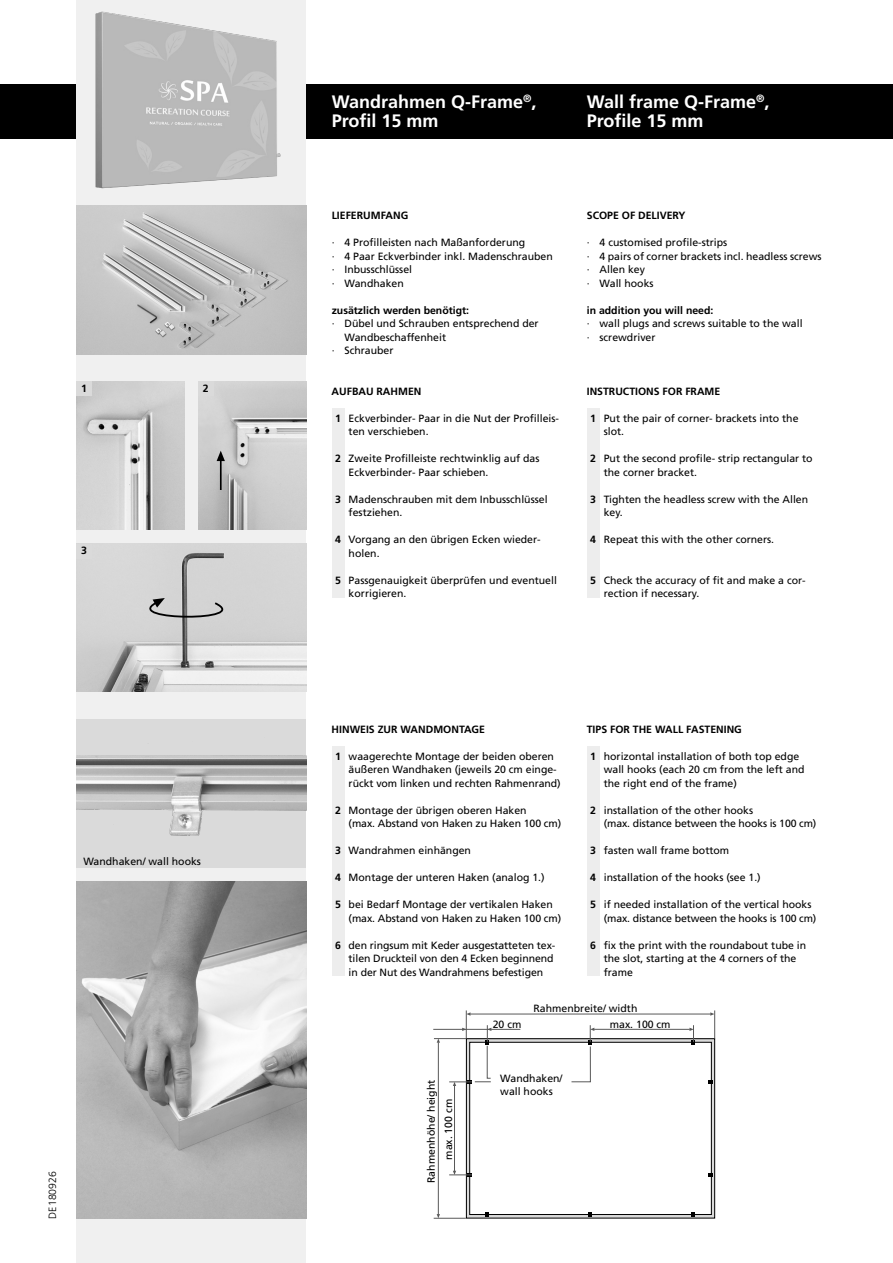
<style>
.page{position:relative;width:893px;height:1263px;background:#fff}
.page>*{position:absolute;margin:0;border:0;box-sizing:border-box;transform-origin:0 0}
.t1{font:700 18px/19.5px "Frutiger LT Com";color:#fff}
.t2{font:10.5px/13.5px "Frutiger LT Com";color:#000}
.t3{font:700 10.5px "Frutiger LT Com";color:#000}
.t4{font:300 10.5px "Frutiger LT Com";color:#000}
</style>
<div class="page">
<div style="left:0;top:84px;width:893px;height:54px;background:#000"></div>
<div style="left:77px;top:0;width:229px;height:1263px;background:#f0f0f0"></div>
<img style="left:77px;top:206px;width:229px;height:148px">
<div style="left:332px;top:408px;width:12px;height:189px;background:#ededed"></div>
<div style="left:332px;top:746px;width:12px;height:229px;background:#ededed"></div>
<div style="left:587px;top:746px;width:13px;height:229px;background:#ededed"></div>
<div style="left:587px;top:408px;width:13px;height:189px;background:#ededed"></div>
<img style="left:77px;top:381px;width:108px;height:149px">
<img style="left:198px;top:381px;width:108px;height:149px">
<div style="left:77px;top:381px;width:15px;height:15px;background:#dadada"></div>
<div style="left:198px;top:381px;width:15px;height:15px;background:#dadada"></div>
<hr style="left:220px;top:460px;width:2px;height:29px;background:#000">
<svg style="left:217px;top:451px;width:8px;height:10px"></svg>
<img style="left:77px;top:543px;width:229px;height:149px">
<div style="left:77px;top:544px;width:15px;height:14px;background:#dadada"></div>
<svg style="left:123px;top:598px;width:131px;height:23px;background:#c0c0c0"></svg>
<div style="left:469px;top:1042px;width:243px;height:173px;background:#fff;border:1px solid #000"></div>
<svg style="left:692px;top:1212px;width:3px;height:5px"></svg>
<svg style="left:709px;top:1080px;width:4px;height:3px"></svg>
<svg style="left:709px;top:1173px;width:4px;height:3px"></svg>
<hr style="left:594px;top:1029px;width:96px;height:1px;background:#585858">
<svg style="left:689px;top:1025px;width:6px;height:19px"></svg>
<hr style="left:470px;top:1014px;width:241px;height:1px;background:#585858">
<svg style="left:710px;top:1010px;width:5px;height:28px"></svg>
<svg style="left:433px;top:1010px;width:161px;height:208px"></svg>
<img style="left:95px;top:11px;width:186px;height:178px">
<img style="left:77px;top:719px;width:229px;height:148px">
<img style="left:77px;top:881px;width:229px;height:337px">
<hr style="left:196px;top:945px;width:29px;height:2px;background:#000">
<svg style="left:224px;top:942px;width:10px;height:8px"></svg>
<p class="t3" style="left:81px;top:382px;width:7px">1</p>
<p class="t3" style="left:203px;top:382px;width:7px">2</p>
<p class="t3" style="left:81px;top:544px;width:7px">3</p>
<p class="t2" style="left:83px;top:854px;width:119px">Wandhaken/ wall hooks</p>
<p class="t4" style="left:46px;top:1218px;width:49px;rotate:-90deg">DE180926</p>
<h1 class="t1" style="left:332px;top:92px;width:206px">Wandrahmen Q-Frame<sup>®</sup>,<br>Profil 15 mm</h1>
<h1 class="t1" style="left:587px;top:92px;width:184px">Wall frame Q-Frame<sup>®</sup>,<br>Profile 15 mm</h1>
<p class="t3" style="left:332px;top:210px;width:78px">LIEFERUMFANG</p>
<p class="t2" style="left:332px;top:236px;width:223px">· 4 Profilleisten nach Maßanforderung<br>· 4 Paar Eckverbinder inkl. Madenschrauben · Inbusschlüssel<br>· Wandhaken</p>
<p class="t3" style="left:332px;top:304px;width:139px">zusätzlich werden benötigt:</p>
<p class="t2" style="left:332px;top:317px;width:209px">· Dübel und Schrauben entsprechend der</p>
<p class="t2" style="left:344px;top:331px;width:103px">Wandbeschaffenheit</p>
<p class="t2" style="left:332px;top:344px;width:63px">· Schrauber</p>
<p class="t3" style="left:332px;top:385px;width:91px">AUFBAU RAHMEN</p>
<p class="t2" style="left:349px;top:412px;width:212px">Eckverbinder- Paar in die Nut der Profilleis&shy;ten verschieben.</p>
<p class="t2" style="left:349px;top:452px;width:192px">Zweite Profilleiste rechtwinklig auf das<br>Eckverbinder- Paar schieben.</p>
<p class="t2" style="left:349px;top:493px;width:200px">Madenschrauben mit dem Inbusschlüssel festziehen.</p>
<p class="t2" style="left:349px;top:533px;width:193px">Vorgang an den übrigen Ecken wieder&shy;holen.</p>
<p class="t2" style="left:349px;top:574px;width:210px">Passgenauigkeit überprüfen und eventuell korrigieren.</p>
<p class="t3" style="left:335px;top:412px;width:7px">1</p>
<p class="t3" style="left:335px;top:453px;width:7px">2</p>
<p class="t3" style="left:335px;top:493px;width:7px">3</p>
<p class="t3" style="left:335px;top:534px;width:7px">4</p>
<p class="t3" style="left:335px;top:574px;width:7px">5</p>
<p class="t3" style="left:587px;top:210px;width:100px">SCOPE OF DELIVERY</p>
<p class="t2" style="left:587px;top:236px;width:236px">· 4 customised profile-strips<br>· 4 pairs of corner brackets incl. headless screws · Allen key<br>· Wall hooks</p>
<p class="t3" style="left:587px;top:304px;width:128px">in addition you will need:</p>
<p class="t2" style="left:587px;top:317px;width:217px">· wall plugs and screws suitable to the wall · screwdriver</p>
<p class="t3" style="left:587px;top:385px;width:135px">INSTRUCTIONS FOR FRAME</p>
<p class="t2" style="left:604px;top:412px;width:196px">Put the pair of corner- brackets into the slot.</p>
<p class="t2" style="left:604px;top:452px;width:210px">Put the second profile- strip rectangular to the corner bracket.</p>
<p class="t2" style="left:604px;top:493px;width:206px">Tighten the headless screw with the Allen key.</p>
<p class="t2" style="left:604px;top:533px;width:172px">Repeat this with the other corners.</p>
<p class="t2" style="left:604px;top:574px;width:203px">Check the accuracy of fit and make a cor&shy;rection if necessary.</p>
<p class="t3" style="left:590px;top:412px;width:7px">1</p>
<p class="t3" style="left:590px;top:453px;width:7px">2</p>
<p class="t3" style="left:590px;top:493px;width:7px">3</p>
<p class="t3" style="left:590px;top:534px;width:7px">4</p>
<p class="t3" style="left:590px;top:574px;width:7px">5</p>
<p class="t3" style="left:332px;top:723px;width:155px">HINWEIS ZUR WANDMONTAGE</p>
<p class="t2" style="left:349px;top:749px;width:214px">waagerechte Montage der beiden oberen äußeren Wandhaken (jeweils 20 cm einge&shy;rückt vom linken und rechten Rahmenrand)</p>
<p class="t2" style="left:349px;top:803px;width:214px">Montage der übrigen oberen Haken<br>(max. Abstand von Haken zu Haken 100 cm)</p>
<p class="t2" style="left:349px;top:844px;width:124px">Wandrahmen einhängen</p>
<p class="t2" style="left:349px;top:871px;width:198px">Montage der unteren Haken (analog 1.)</p>
<p class="t2" style="left:349px;top:898px;width:214px">bei Bedarf Montage der vertikalen Haken (max. Abstand von Haken zu Haken 100 cm)</p>
<p class="t2" style="left:349px;top:938px;width:208px">den ringsum mit Keder ausgestatteten tex&shy;tilen Druckteil von den 4 Ecken beginnend in der Nut des Wandrahmens befestigen</p>
<p class="t3" style="left:335px;top:750px;width:7px">1</p>
<p class="t3" style="left:335px;top:804px;width:7px">2</p>
<p class="t3" style="left:335px;top:844px;width:7px">3</p>
<p class="t3" style="left:335px;top:871px;width:7px">4</p>
<p class="t3" style="left:335px;top:898px;width:7px">5</p>
<p class="t3" style="left:335px;top:939px;width:7px">6</p>
<p class="t3" style="left:587px;top:723px;width:157px">TIPS FOR THE WALL FASTENING</p>
<p class="t2" style="left:604px;top:749px;width:202px">horizontal installation of both top edge wall hooks (each 20 cm from the left and the right end of the frame)</p>
<p class="t2" style="left:604px;top:803px;width:214px">installation of the other hooks<br>(max. distance between the hooks is 100 cm)</p>
<p class="t2" style="left:604px;top:844px;width:127px">fasten wall frame bottom</p>
<p class="t2" style="left:604px;top:871px;width:158px">installation of the hooks (see 1.)</p>
<p class="t2" style="left:604px;top:898px;width:214px">if needed installation of the vertical hooks (max. distance between the hooks is 100 cm)</p>
<p class="t2" style="left:604px;top:938px;width:204px">fix the print with the roundabout tube in the slot, starting at the 4 corners of the frame</p>
<p class="t3" style="left:590px;top:750px;width:7px">1</p>
<p class="t3" style="left:590px;top:804px;width:7px">2</p>
<p class="t3" style="left:590px;top:844px;width:7px">3</p>
<p class="t3" style="left:590px;top:871px;width:7px">4</p>
<p class="t3" style="left:590px;top:898px;width:7px">5</p>
<p class="t3" style="left:590px;top:939px;width:7px">6</p>
<p class="t2" style="left:425px;top:1183px;width:105px;rotate:-90deg">Rahmenhöhe/ height</p>
<p class="t2" style="left:442px;top:1160px;width:62px;rotate:-90deg">max. 100 cm</p>
<p class="t2" style="left:493px;top:1017px;width:30px">20 cm</p>
<p class="t2" style="left:534px;top:1001px;width:105px">Rahmenbreite/ width</p>
<p class="t2" style="left:610px;top:1017px;width:62px">max. 100 cm</p>
<p class="t2" style="left:500px;top:1071px;width:64px">Wandhaken/ wall hooks</p>
</div>
